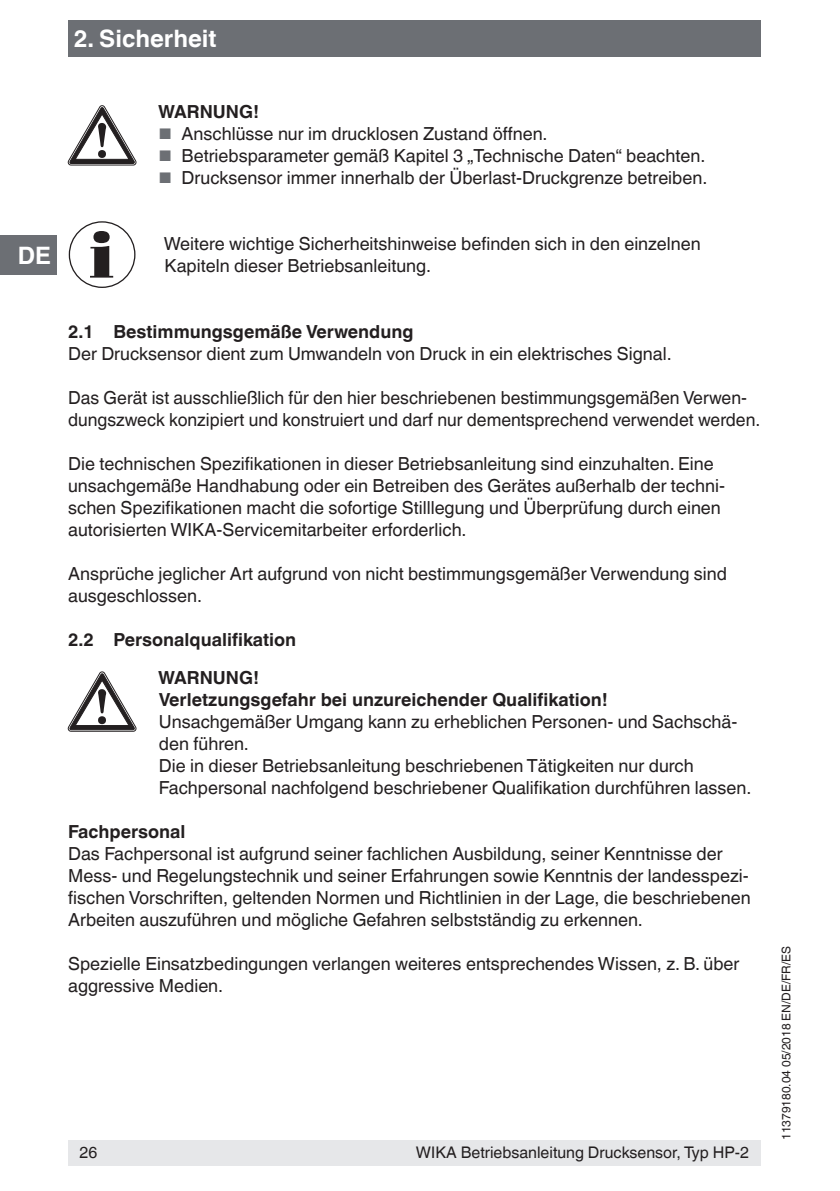
<style>
.page{position:relative;width:840px;height:1191px;background:#fff}
.page>*{position:absolute;margin:0;border:0;box-sizing:border-box;transform-origin:0 0}
.t1{font:700 24px "Helvetica World";color:#fff}
.t2{font:18px/22px "Helvetica World";color:#231f20}
.t3{font:700 18px/38px "Helvetica World";color:#231f20}
.t4{font:16px "Helvetica World";color:#231f20}
.t5{font:12px "Helvetica World";color:#231f20}
.s1{font-size:15.4px;color:#6c6f74}
</style>
<div class="page">
<div style="left:68px;top:1140px;width:692px;height:25px;background:#e6e7e9"></div>
<div style="left:68px;top:20px;width:692px;height:37px;background:#6c6f74"></div>
<div style="left:0;top:236px;width:57px;height:39px;background:#6c6f74"></div>
<svg style="left:68px;top:106px;width:68px;height:59px"></svg>
<svg style="left:90px;top:231px;width:23px;height:47px"></svg>
<div style="left:69px;top:221px;width:66px;height:67px;border:1px solid #231f20;border-radius:50%"></div>
<svg style="left:68px;top:672px;width:68px;height:59px"></svg>
<h1 class="t1" style="left:74px;top:25px;width:144px">2. Sicherheit</h1>
<h1 class="t1" style="left:18px;top:242px;width:35px">DE</h1>
<p class="t3" style="left:158px;top:93px;width:102px">WARNUNG!</p>
<p class="t2" style="left:159px;top:123px;width:390px"><span class="s1">■</span> Anschlüsse nur im drucklosen Zustand öffnen.</p>
<p class="t2" style="left:159px;top:145px;width:547px"><span class="s1">■</span> Betriebsparameter gemäß Kapitel 3 „Technische Daten“ beachten.</p>
<p class="t2" style="left:159px;top:167px;width:549px"><span class="s1">■</span> Drucksensor immer innerhalb der Überlast-Druckgrenze betreiben.</p>
<p class="t2" style="left:164px;top:233px;width:538px">Weitere wichtige Sicherheitshinweise befinden sich in den einzelnen<br>Kapiteln dieser Betriebsanleitung.</p>
<p class="t3" style="left:68px;top:313px;width:347px">2.1 Bestimmungsgemäße Verwendung</p>
<p class="t2" style="left:68px;top:343px;width:604px">Der Drucksensor dient zum Umwandeln von Druck in ein elektrisches Signal.</p>
<p class="t2" style="left:68px;top:387px;width:693px">Das Gerät ist ausschließlich für den hier beschriebenen bestimmungsgemäßen Verwen&shy;dungszweck konzipiert und konstruiert und darf nur dementsprechend verwendet werden.</p>
<p class="t2" style="left:68px;top:453px;width:658px">Die technischen Spezifikationen in dieser Betriebsanleitung sind einzuhalten. Eine unsachgemäße Handhabung oder ein Betreiben des Gerätes außerhalb der techni&shy;schen Spezifikationen macht die sofortige Stilllegung und Überprüfung durch einen autorisierten WIKA-Servicemitarbeiter erforderlich.</p>
<p class="t2" style="left:68px;top:563px;width:660px">Ansprüche jeglicher Art aufgrund von nicht bestimmungsgemäßer Verwendung sind ausgeschlossen.</p>
<p class="t3" style="left:158px;top:621px;width:139px;text-indent:-90px">2.2 Personalqualifikation<br>WARNUNG!</p>
<p class="t3" style="left:159px;top:681px;width:450px">Verletzungsgefahr bei unzureichender Qualifikation!</p>
<p class="t2" style="left:159px;top:711px;width:593px">Unsachgemäßer Umgang kann zu erheblichen Personen- und Sachschä&shy;den führen.<br>Die in dieser Betriebsanleitung beschriebenen Tätigkeiten nur durch Fachpersonal nachfolgend beschriebener Qualifikation durchführen lassen.</p>
<p class="t3" style="left:68px;top:813px;width:119px">Fachpersonal</p>
<p class="t2" style="left:68px;top:843px;width:683px">Das Fachpersonal ist aufgrund seiner fachlichen Ausbildung, seiner Kenntnisse der Mess- und Regelungstechnik und seiner Erfahrungen sowie Kenntnis der landesspezi&shy;fischen Vorschriften, geltenden Normen und Richtlinien in der Lage, die beschriebenen Arbeiten auszuführen und mögliche Gefahren selbstständig zu erkennen.</p>
<p class="t2" style="left:68px;top:953px;width:672px">Spezielle Einsatzbedingungen verlangen weiteres entsprechendes Wissen, z. B. über aggressive Medien.</p>
<p class="t4" style="left:79px;top:1143px;width:19px">26</p>
<p class="t4" style="left:415px;top:1143px;width:334px">WIKA Betriebsanleitung Drucksensor, Typ HP-2</p>
<p class="t5" style="left:778px;top:1140px;width:195px;rotate:-90deg">11379180.04 05/2018 EN/DE/FR/ES</p>
</div>
